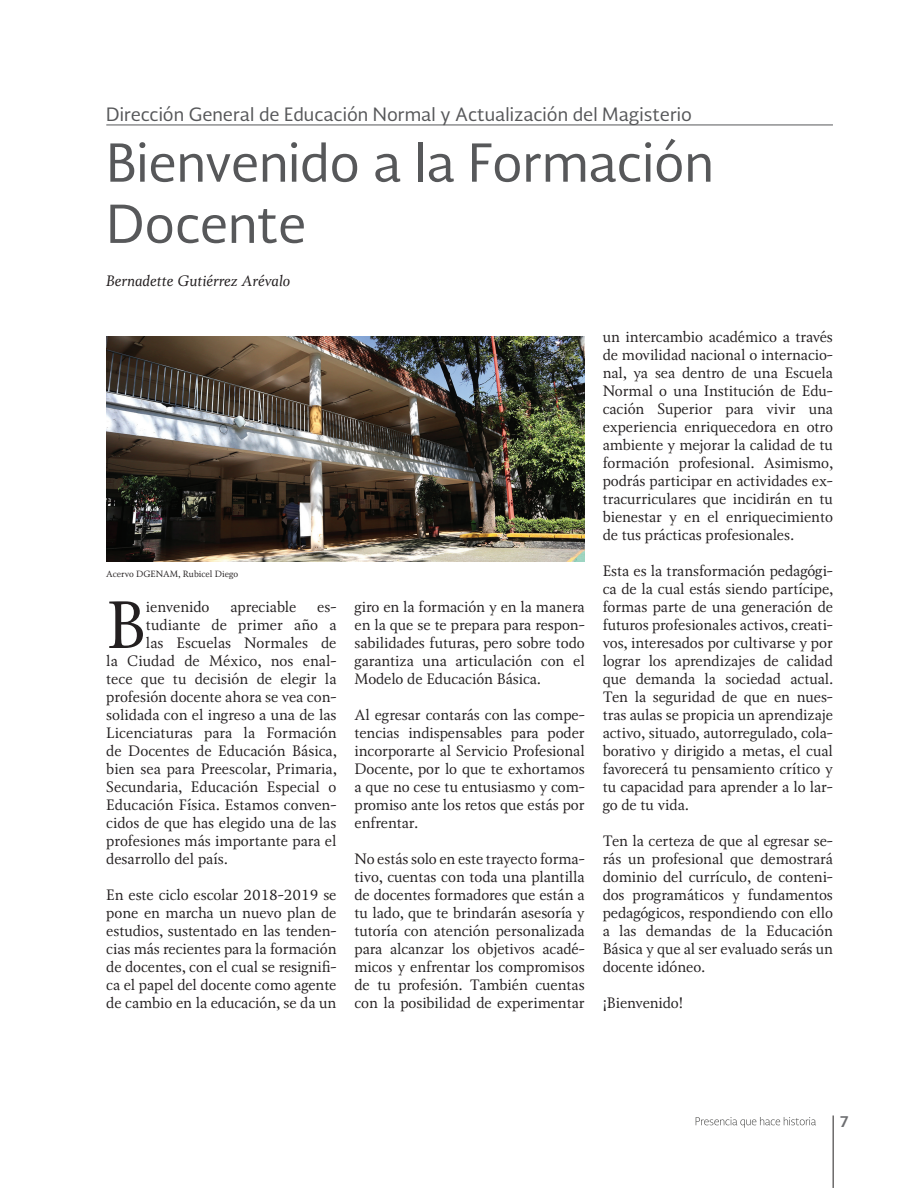
<style>
.page{position:relative;width:918px;height:1188px;background:#fff}
.page>*{position:absolute;margin:0;border:0;box-sizing:border-box;transform-origin:0 0}
.t1{font:66.45px "Soberana Texto";color:#231f20}
.t2{font:51px/61.2px "Soberana Sans";letter-spacing:-.005em;color:#57585a}
.t3{font:18px "Soberana Sans";color:#57585a}
.t4{font:15px/18px "Soberana Texto";letter-spacing:-.005em;color:#231f20;text-align:justify}
.t5{font:italic 15px "Soberana Texto";letter-spacing:-.005em;color:#231f20}
.t6{font:700 15px "Soberana Sans";color:#6c6d70}
.t7{font:9px "Soberana Texto";color:#231f20}
</style>
<div class="page">
<hr style="left:833px;top:1116px;width:1px;height:72px;background:#231f20">
<svg style="left:696px;top:1117px;width:120px;height:11px"></svg>
<hr style="left:106px;top:125px;width:727px;height:1px;background:#57585a">
<img style="left:106px;top:336px;width:479px;height:226px">
<p class="t3" style="left:106px;top:102px;width:587px">Dirección General de Educación Normal y Actualización del Magisterio</p>
<h2 class="t2" style="left:106px;top:131px;width:609px">Bienvenido a la Formación<br>Docente</h2>
<p class="t5" style="left:106px;top:272px;width:186px">Bernadette Gutiérrez Arévalo</p>
<p class="t7" style="left:106px;top:568px;width:133px">Acervo DGENAM, Rubicel Diego</p>
<h1 class="t1" style="left:106px;top:584px;width:41px">B</h1>
<p class="t4" style="left:146px;top:598px;width:65px">ienvenido</p>
<p class="t4" style="left:230px;top:598px;width:67px">apreciable</p>
<p class="t4" style="left:317px;top:598px;width:21px">es-</p>
<p class="t4" style="left:146px;top:616px;width:192px">tudiante de primer año a</p>
<p class="t4" style="left:146px;top:634px;width:192px">las Escuelas Normales de</p>
<p class="t4" style="left:106px;top:652px;width:232px">la Ciudad de México, nos enal-</p>
<p class="t4" style="left:106px;top:670px;width:232px">tece que tu decisión de elegir la</p>
<p class="t4" style="left:106px;top:688px;width:232px">profesión docente ahora se vea con-</p>
<p class="t4" style="left:106px;top:706px;width:232px">solidada con el ingreso a una de las</p>
<p class="t4" style="left:106px;top:724px;width:232px">Licenciaturas para la Formación</p>
<p class="t4" style="left:106px;top:742px;width:232px">de Docentes de Educación Básica,</p>
<p class="t4" style="left:106px;top:760px;width:232px">bien sea para Preescolar, Primaria,</p>
<p class="t4" style="left:106px;top:778px;width:232px">Secundaria, Educación Especial o</p>
<p class="t4" style="left:106px;top:796px;width:232px">Educación Física. Estamos conven-</p>
<p class="t4" style="left:106px;top:814px;width:232px">cidos de que has elegido una de las</p>
<p class="t4" style="left:106px;top:832px;width:232px">profesiones más importante para el</p>
<p class="t4" style="left:106px;top:850px;width:123px">desarrollo del país.</p>
<p class="t4" style="left:106px;top:886px;width:232px">En este ciclo escolar 2018-2019 se pone en marcha un nuevo plan de estudios, sustentado en las tenden&shy;cias más recientes para la formación de docentes, con el cual se resignifi&shy;ca el papel del docente como agente de cambio en la educación, se da un</p>
<p class="t4" style="left:355px;top:598px;width:232px">giro en la formación y en la manera en la que se te prepara para respon&shy;sabilidades futuras, pero sobre todo garantiza una articulación con el Modelo de Educación Básica.</p>
<p class="t4" style="left:355px;top:706px;width:232px">Al egresar contarás con las compe&shy;tencias indispensables para poder incorporarte al Servicio Profesional Docente, por lo que te exhortamos a que no cese tu entusiasmo y com&shy;promiso ante los retos que estás por enfrentar.</p>
<p class="t4" style="left:355px;top:850px;width:232px">No estás solo en este trayecto forma&shy;tivo, cuentas con toda una plantilla de docentes formadores que están a tu lado, que te brindarán asesoría y tutoría con atención personalizada para alcanzar los objetivos acadé&shy;micos y enfrentar los compromisos de tu profesión. También cuentas con la posibilidad de experimentar</p>
<p class="t4" style="left:603px;top:328px;width:232px">un intercambio académico a través de movilidad nacional o internacio&shy;nal, ya sea dentro de una Escuela Normal o una Institución de Edu&shy;cación Superior para vivir una experiencia enriquecedora en otro ambiente y mejorar la calidad de tu formación profesional. Asimismo, podrás participar en actividades ex&shy;tracurriculares que incidirán en tu bienestar y en el enriquecimiento de tus prácticas profesionales.</p>
<p class="t4" style="left:603px;top:562px;width:232px">Esta es la transformación pedagógi&shy;ca de la cual estás siendo partícipe, formas parte de una generación de futuros profesionales activos, creati&shy;vos, interesados por cultivarse y por lograr los aprendizajes de calidad que demanda la sociedad actual.<br>Ten la seguridad de que en nues&shy;tras aulas se propicia un aprendizaje activo, situado, autorregulado, cola&shy;borativo y dirigido a metas, el cual favorecerá tu pensamiento crítico y tu capacidad para aprender a lo lar&shy;go de tu vida.</p>
<p class="t4" style="left:603px;top:832px;width:232px">Ten la certeza de que al egresar se&shy;rás un profesional que demostrará dominio del currículo, de conteni&shy;dos programáticos y fundamentos pedagógicos, respondiendo con ello a las demandas de la Educación Básica y que al ser evaluado serás un docente idóneo.</p>
<p class="t4" style="left:603px;top:994px;width:82px">¡Bienvenido!</p>
<p class="t6" style="left:839px;top:1111px;width:11px">7</p>
</div>
